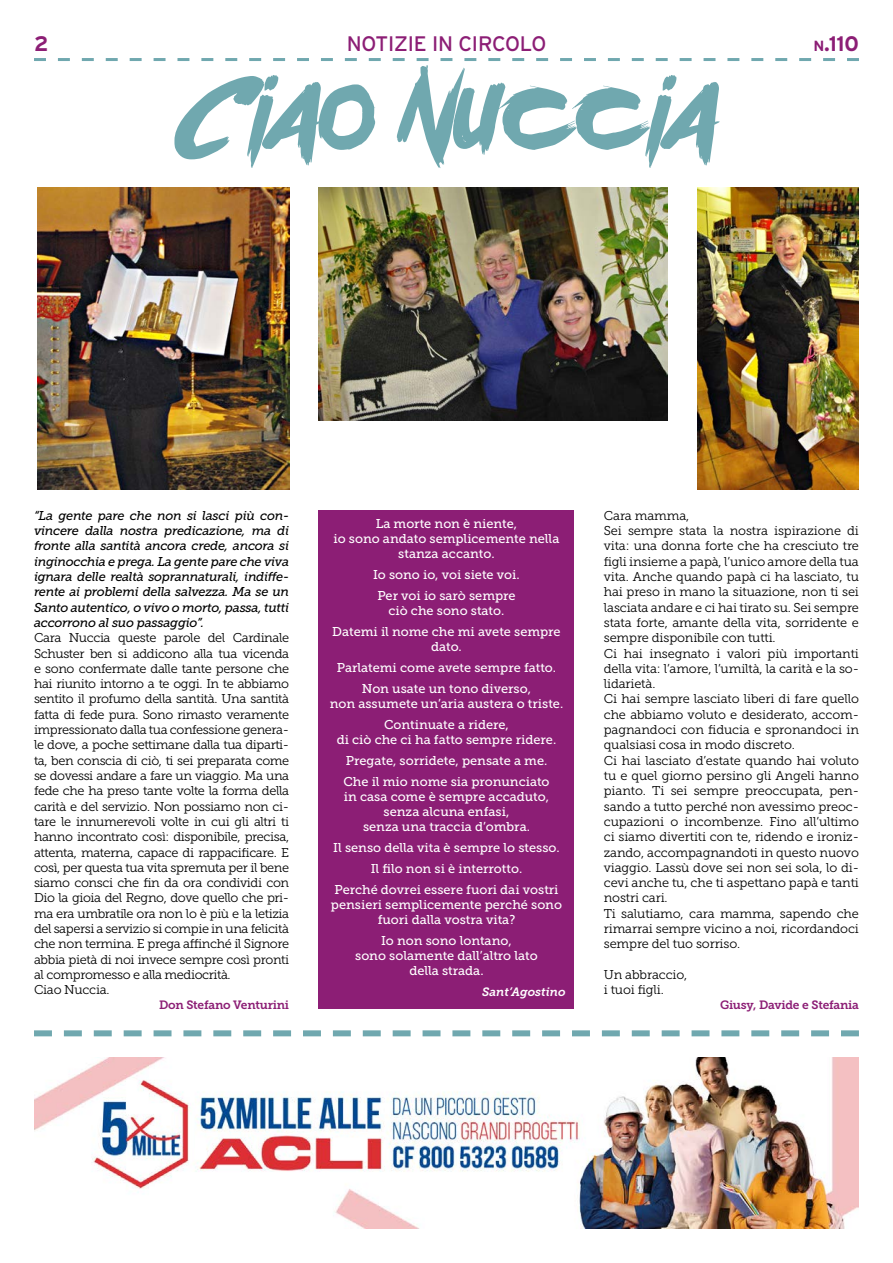
<style>
.page{position:relative;width:893px;height:1263px;background:#fff}
.page>*{position:absolute;margin:0;border:0;box-sizing:border-box;transform-origin:0 0}
.t1{font:90px "outrunfuture";letter-spacing:-.09em;color:#70a8af}
.t2{font:21px "Interstate";letter-spacing:-.01em;color:#8c1e75}
.t3{font:700 21px "Interstate";color:#8c1e75}
.t4{font:12.75px/15.3px "Museo Slab 300";letter-spacing:-.015em;color:#000}
.t5{font:12.75px/21px "Museo Slab 500";color:#fff;text-align:center}
.t6{font:italic 12.75px/15.3px "Museo Slab 500";letter-spacing:-.02em;color:#000;text-align:justify}
.t7{font:12px "Museo Slab 700";letter-spacing:-.02em;color:#8c1e75}
.t8{font:italic 12px "Museo Slab 700";color:#fff}
.s1{font-size:14.7px}
</style>
<div class="page">
<div style="left:319px;top:510px;width:255px;height:499px;background:#8c1e75"></div>
<svg style="left:34px;top:58px;width:825px;height:3px"></svg>
<svg style="left:34px;top:1030px;width:825px;height:6px"></svg>
<img style="left:34px;top:1057px;width:825px;height:172px">
<img style="left:37px;top:187px;width:252px;height:302px">
<img style="left:697px;top:187px;width:162px;height:302px">
<img style="left:319px;top:187px;width:349px;height:234px">
<h2 class="t3" style="left:34px;top:32px;width:16px">2</h2>
<h2 class="t2" style="left:347px;top:32px;width:201px">NOTIZIE IN CIRCOLO</h2>
<h2 class="t3" style="left:813px;top:32px;width:47px"><span class="s1">n</span>.110</h2>
<h1 class="t1" style="left:174px;top:66px;width:545px">Ciao Nuccia</h1>
<p class="t6" style="left:34px;top:508px;width:257px">“La gente pare che non si lasci più con&shy;vincere dalla nostra predicazione, ma di fronte alla santità ancora crede, ancora si inginocchia e prega. La gente pare che viva ignara delle realtà soprannaturali, indiffe&shy;rente ai problemi della salvezza. Ma se un Santo autentico, o vivo o morto, passa, tutti accorrono al suo passaggio”.</p>
<p class="t4" style="left:34px;top:630px;width:257px">Cara Nuccia queste parole del Cardinale Schuster ben si addicono alla tua vicenda e sono confermate dalle tante persone che hai riunito intorno a te oggi. In te abbiamo sentito il profumo della santità. Una santità fatta di fede pura. Sono rimasto veramente impressionato dalla tua confessione genera&shy;le dove, a poche settimane dalla tua diparti&shy;ta, ben conscia di ciò, ti sei preparata come se dovessi andare a fare un viaggio. Ma una fede che ha preso tante volte la forma della carità e del servizio. Non possiamo non ci&shy;tare le innumerevoli volte in cui gli altri ti hanno incontrato così: disponibile, precisa, attenta, materna, capace di rappacificare. E così, per questa tua vita spremuta per il bene siamo consci che fin da ora condividi con Dio la gioia del Regno, dove quello che pri&shy;ma era umbratile ora non lo è più e la letizia del sapersi a servizio si compie in una felicità che non termina. E prega affinché il Signore abbia pietà di noi invece sempre così pronti al compromesso e alla mediocrità.<br>Ciao Nuccia.</p>
<p class="t7" style="left:159px;top:998px;width:132px">Don Stefano Venturini</p>
<p class="t5" style="left:334px;top:516px;width:227px;line-height:15px">La morte non è niente,<br>io sono andato semplicemente nella stanza accanto.</p>
<p class="t5" style="left:373px;top:564px;width:148px">Io sono io, voi siete voi.<br>Per voi io sarò sempre</p>
<p class="t5" style="left:332px;top:600px;width:230px">ciò che sono stato.<br>Datemi il nome che mi avete sempre</p>
<p class="t5" style="left:337px;top:636px;width:221px">dato.<br>Parlatemi come avete sempre fatto.<br>Non usate un tono diverso,</p>
<p class="t5" style="left:330px;top:693px;width:235px">non assumete un’aria austera o triste.<br>Continuate a ridere,</p>
<p class="t5" style="left:337px;top:729px;width:221px">di ciò che ci ha fatto sempre ridere.<br>Pregate, sorridete, pensate a me.<br>Che il mio nome sia pronunciato</p>
<p class="t5" style="left:344px;top:789px;width:207px;line-height:15px">in casa come è sempre accaduto, senza alcuna enfasi,<br>senza una traccia d’ombra.</p>
<p class="t5" style="left:333px;top:837px;width:228px">Il senso della vita è sempre lo stesso.<br>Il filo non si è interrotto.<br>Perché dovrei essere fuori dai vostri</p>
<p class="t5" style="left:331px;top:897px;width:233px;line-height:15px">pensieri semplicemente perché sono fuori dalla vostra vita?</p>
<p class="t5" style="left:355px;top:933px;width:184px;line-height:15px">Io non sono lontano,<br>sono solamente dall’altro lato della strada.</p>
<p class="t8" style="left:482px;top:985px;width:85px">Sant’Agostino</p>
<p class="t4" style="left:604px;top:508px;width:257px">Cara mamma,<br>Sei sempre stata la nostra ispirazione di vita: una donna forte che ha cresciuto tre figli insieme a papà, l’unico amore della tua vita. Anche quando papà ci ha lasciato, tu hai preso in mano la situazione, non ti sei lasciata andare e ci hai tirato su. Sei sempre stata forte, amante della vita, sorridente e sempre disponibile con tutti.<br>Ci hai insegnato i valori più importanti della vita: l’amore, l’umiltà, la carità e la so&shy;lidarietà.<br>Ci hai sempre lasciato liberi di fare quello che abbiamo voluto e desiderato, accom&shy;pagnandoci con fiducia e spronandoci in qualsiasi cosa in modo discreto.<br>Ci hai lasciato d’estate quando hai voluto tu e quel giorno persino gli Angeli hanno pianto. Ti sei sempre preoccupata, pen&shy;sando a tutto perché non avessimo preoc&shy;cupazioni o incombenze. Fino all’ultimo ci siamo divertiti con te, ridendo e ironiz&shy;zando, accompagnandoti in questo nuovo viaggio. Lassù dove sei non sei sola, lo di&shy;cevi anche tu, che ti aspettano papà e tanti nostri cari.<br>Ti salutiamo, cara mamma, sapendo che rimarrai sempre vicino a noi, ricordandoci sempre del tuo sorriso.</p>
<p class="t4" style="left:604px;top:967px;width:85px">Un abbraccio, i tuoi figli.</p>
<p class="t7" style="left:720px;top:998px;width:140px">Giusy, Davide e Stefania</p>
</div>
